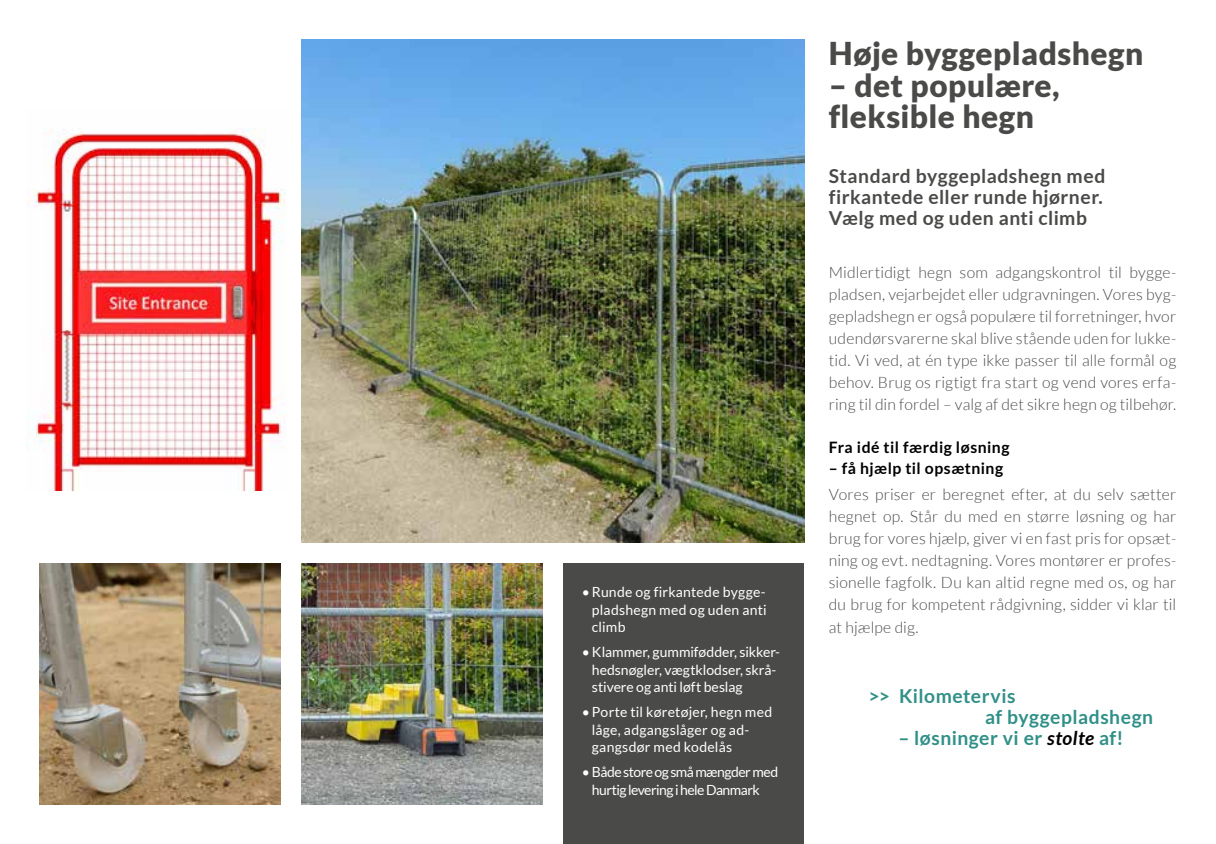
<style>
.page{position:relative;width:1216px;height:844px;background:#fff}
.page>*{position:absolute;margin:0;border:0;box-sizing:border-box;transform-origin:0 0}
.t1{font:900 31.5px/31.5px "Lato";letter-spacing:.015em;color:#4a4a49}
.t2{font:700 19.25px/21px "Lato";letter-spacing:.03em;color:#4a4a49}
.t3{font:700 19.25px/21px "Lato";letter-spacing:.025em;color:#309088}
.t4{font:300 15.75px/22.1px "Lato";letter-spacing:.01em;color:#4a4a49;text-align:justify}
.t5{font:700 15.75px "Lato";letter-spacing:.03em;color:#000}
.t6{font:14px/17.5px "Lato";letter-spacing:.005em;color:#fff}
.t7{font:14px/17.5px "Lato";letter-spacing:-.04em;color:#fff;text-align:center}
.s1{font-style:italic;color:#000}
</style>
<div class="page">
<div style="left:563px;top:563px;width:241px;height:280px;background:#4a4a49"></div>
<img style="left:26px;top:128px;width:259px;height:362px">
<img style="left:301px;top:563px;width:241px;height:241px">
<img style="left:301px;top:40px;width:503px;height:502px">
<img style="left:40px;top:563px;width:240px;height:241px">
<p class="t6" style="left:592px;top:583px;width:176px;text-align:justify;text-indent:-10px">•Runde og firkantede bygge&shy;pladshegn med og uden anti climb</p>
<p class="t6" style="left:592px;top:643px;width:189px;text-indent:-10px">•Klammer, gummifødder, sikker&shy;hedsnøgler, vægtklodser, skrå&shy;stivere og anti løft beslag</p>
<p class="t6" style="left:592px;top:703px;width:182px;text-indent:-10px">•Porte til køretøjer, hegn med låge, adgangslåger og ad&shy;gangsdør med kodelås</p>
<p class="t7" style="left:582px;top:763px;width:198px">• Både store og små mængder med hurtig levering i hele Danmark</p>
<h1 class="t1" style="left:828px;top:37px;width:316px">Høje byggepladshegn</h1>
<h1 class="t1" style="left:828px;top:69px;width:232px">– det populære, fleksible hegn</h1>
<p class="t2" style="left:828px;top:165px;width:278px">Standard byggepladshegn med firkantede eller runde hjørner.<br>Vælg med og uden anti climb</p>
<p class="t4" style="left:828px;top:261px;width:349px">Midlertidigt hegn som adgangskontrol til bygge&shy;pladsen, vejarbejdet eller udgravningen. Vores byg&shy;gepladshegn er også populære til forretninger, hvor udendørsvarerne skal blive stående uden for lukke&shy;tid. Vi ved, at én type ikke passer til alle formål og behov. Brug os rigtigt fra start og vend vores erfa&shy;ring til din fordel – valg af det sikre hegn og tilbehør.</p>
<p class="t5" style="left:828px;top:438px;width:182px">Fra idé til færdig løsning</p>
<p class="t5" style="left:828px;top:459px;width:176px">– få hjælp til opsætning</p>
<p class="t4" style="left:828px;top:483px;width:349px">Vores priser er beregnet efter, at du selv sætter hegnet op. Står du med en større løsning og har brug for vores hjælp, giver vi en fast pris for opsæt&shy;ning og evt. nedtagning. Vores montører er profes&shy;sionelle fagfolk. Du kan altid regne med os, og har du brug for kompetent rådgivning, sidder vi klar til at hjælpe dig.</p>
<p class="t3" style="left:985px;top:684px;width:169px;text-indent:-116px">&gt;&gt; Kilometervis<br>af byggepladshegn</p>
<p class="t3" style="left:898px;top:726px;width:226px">– løsninger vi er <span class="s1">stolte</span> af!</p>
</div>
